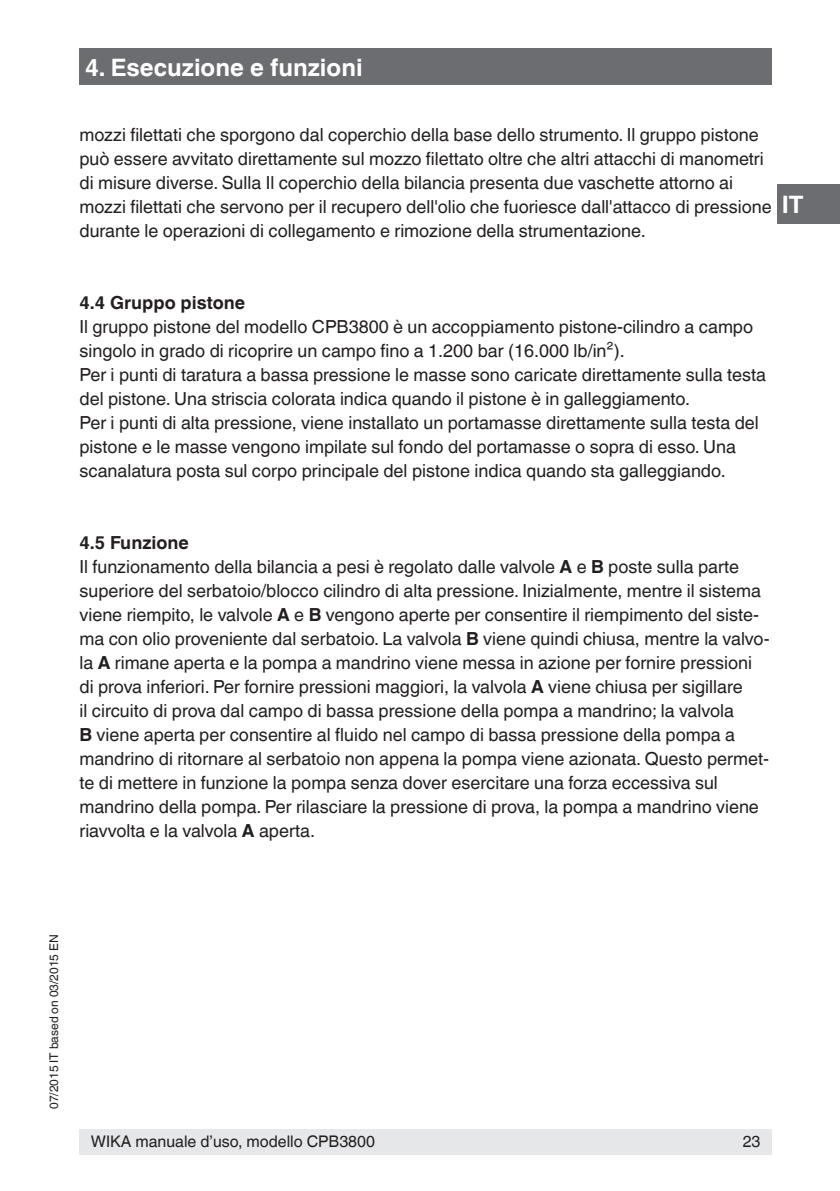
<style>
.page{position:relative;width:840px;height:1191px;background:#fff}
.page>*{position:absolute;margin:0;border:0;box-sizing:border-box;transform-origin:0 0}
.t1{font:700 24px "Helvetica World";color:#fff}
.t2{font:18px/24px "Helvetica World";color:#231f20}
.t3{font:700 18px "Helvetica World";color:#231f20}
.t4{font:16px "Helvetica World";color:#231f20}
.t5{font:12px "Helvetica World";color:#231f20}
.s1{font-weight:700}
</style>
<div class="page">
<div style="left:79px;top:1128px;width:692px;height:26px;background:#e6e7e9"></div>
<div style="left:79px;top:48px;width:692px;height:37px;background:#6c6d70"></div>
<div style="left:777px;top:185px;width:62px;height:39px;background:#6c6d70"></div>
<h1 class="t1" style="left:85px;top:53px;width:279px">4. Esecuzione e funzioni</h1>
<p class="t2" style="left:79px;top:123px;width:693px">mozzi filettati che sporgono dal coperchio della base dello strumento. Il gruppo pistone può essere avvitato direttamente sul mozzo filettato oltre che altri attacchi di manometri di misure diverse. Sulla Il coperchio della bilancia presenta due vaschette attorno ai mozzi filettati che servono per il recupero dell'olio che fuoriesce dall'attacco di pressione durante le operazioni di collegamento e rimozione della strumentazione.</p>
<h1 class="t1" style="left:781px;top:191px;width:23px">IT</h1>
<p class="t3" style="left:79px;top:292px;width:167px">4.4 Gruppo pistone</p>
<p class="t2" style="left:79px;top:315px;width:687px">Il gruppo pistone del modello CPB3800 è un accoppiamento pistone-cilindro a campo singolo in grado di ricoprire un campo fino a 1.200 bar (16.000 lb/in²).<br>Per i punti di taratura a bassa pressione le masse sono caricate direttamente sulla testa del pistone. Una striscia colorata indica quando il pistone è in galleggiamento.<br>Per i punti di alta pressione, viene installato un portamasse direttamente sulla testa del pistone e le masse vengono impilate sul fondo del portamasse o sopra di esso. Una scanalatura posta sul corpo principale del pistone indica quando sta galleggiando.</p>
<p class="t2" style="left:79px;top:530px;width:691px"><span class="s1">4.5 Funzione<br></span>Il funzionamento della bilancia a pesi è regolato dalle valvole <span class="s1">A</span> e <span class="s1">B</span> poste sulla parte superiore del serbatoio/blocco cilindro di alta pressione. Inizialmente, mentre il sistema viene riempito, le valvole <span class="s1">A</span> e <span class="s1">B</span> vengono aperte per consentire il riempimento del siste&shy;ma con olio proveniente dal serbatoio. La valvola <span class="s1">B</span> viene quindi chiusa, mentre la valvo&shy;la <span class="s1">A</span> rimane aperta e la pompa a mandrino viene messa in azione per fornire pressioni di prova inferiori. Per fornire pressioni maggiori, la valvola <span class="s1">A</span> viene chiusa per sigillare<br>il circuito di prova dal campo di bassa pressione della pompa a mandrino; la valvola<br><span class="s1">B</span> viene aperta per consentire al fluido nel campo di bassa pressione della pompa a mandrino di ritornare al serbatoio non appena la pompa viene azionata. Questo permet&shy;te di mettere in funzione la pompa senza dover esercitare una forza eccessiva sul mandrino della pompa. Per rilasciare la pressione di prova, la pompa a mandrino viene riavvolta e la valvola <span class="s1">A</span> aperta.</p>
<p class="t5" style="left:47px;top:1109px;width:176px;rotate:-90deg">07/2015 IT based on 03/2015 EN</p>
<p class="t4" style="left:91px;top:1132px;width:285px">WIKA manuale d’uso, modello CPB3800</p>
<p class="t4" style="left:742px;top:1132px;width:19px">23</p>
</div>
